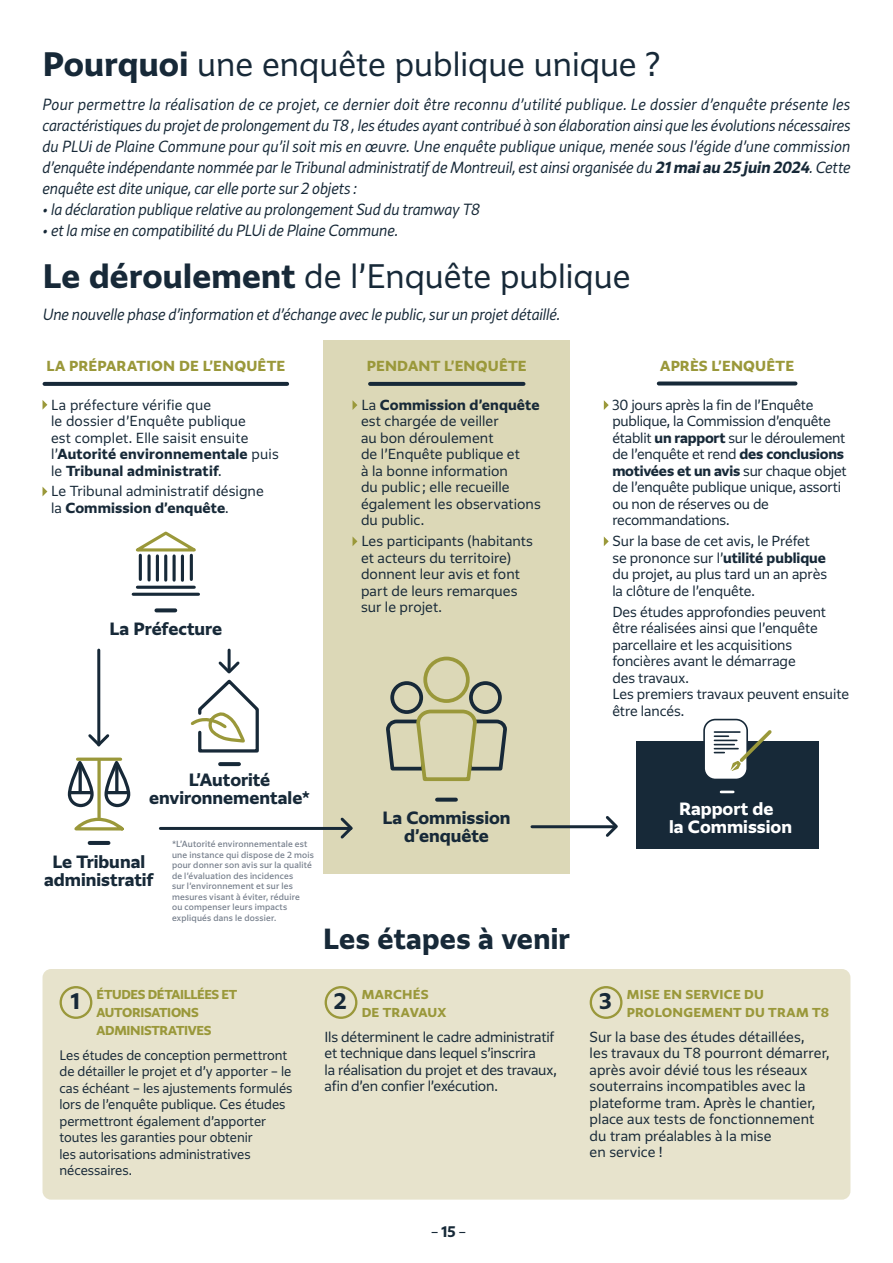
<style>
.page{position:relative;width:893px;height:1263px;background:#fff}
.page>*{position:absolute;margin:0;border:0;box-sizing:border-box;transform-origin:0 0}
.t1{font:300 31.5px "Grand Paris";color:#172938}
.t2{font:700 27px "Grand Paris";letter-spacing:.01em;color:#172938}
.t3{font:700 21px "Grand Paris";color:#172938}
.t4{font:700 16.5px/18px "Grand Paris";color:#172938;text-align:center}
.t5{font:700 16.5px/18px "Grand Paris";color:#fff;text-align:center}
.t6{font:italic 300 15px/21px "Grand Paris";letter-spacing:-.005em;color:#172938;text-align:justify;scale:.96 1}
.t7{font:300 14.25px "Grand Paris";color:#172938;scale:.96 1}
.t8{font:300 13.5px/16.5px "Grand Paris";color:#172938}
.t9{font:700 13.5px "Grand Paris";letter-spacing:.015em;color:#9a983a}
.t10{font:300 12.75px/16.5px "Grand Paris";letter-spacing:-.005em;color:#172938}
.t11{font:700 12px/18px "Grand Paris";letter-spacing:-.02em;color:#9a983a}
.t12{font:700 12px/18px "Grand Paris";letter-spacing:.02em;color:#9a983a}
.t13{font:700 12px/18px "Grand Paris";letter-spacing:.015em;color:#9a983a}
.t14{font:8.25px/10.5px "Grand Paris";letter-spacing:.025em;color:#747d8a}
.s1{font-weight:700}
</style>
<div class="page">
<div style="left:43px;top:969px;width:807px;height:230px;background:#e7e3cc;border-radius:9px"></div>
<div style="left:60px;top:986px;width:32px;height:33px;border:2px solid #9a983a;border-radius:50%"></div>
<div style="left:325px;top:986px;width:32px;height:33px;border:2px solid #9a983a;border-radius:50%"></div>
<div style="left:590px;top:986px;width:32px;height:33px;border:2px solid #9a983a;border-radius:50%"></div>
<div style="left:324px;top:340px;width:246px;height:534px;background:#dcd8b7"></div>
<div style="left:469px;top:681px;width:33px;height:33px;border:4px solid #172938;border-radius:50%"></div>
<div style="left:390px;top:681px;width:33px;height:33px;border:4px solid #172938;border-radius:50%"></div>
<svg style="left:386px;top:708px;width:121px;height:73px"></svg>
<div style="left:423px;top:657px;width:47px;height:46px;border:4px solid #9a983a;border-radius:50%"></div>
<svg style="left:437px;top:798px;width:19px;height:4px"></svg>
<svg style="left:97px;top:761px;width:4px;height:55px"></svg>
<svg style="left:74px;top:816px;width:50px;height:15px"></svg>
<div style="left:68px;top:761px;width:26px;height:46px;border:3px solid #172938;border-radius:11px"></div>
<div style="left:104px;top:761px;width:26px;height:46px;border:3px solid #172938;border-radius:11px"></div>
<svg style="left:78px;top:757px;width:43px;height:4px"></svg>
<hr style="left:71px;top:791px;width:20px;height:3px;background:#172938">
<hr style="left:107px;top:791px;width:21px;height:3px;background:#172938">
<hr style="left:79px;top:765px;width:3px;height:27px;background:#172938">
<hr style="left:115px;top:765px;width:3px;height:27px;background:#172938">
<hr style="left:90px;top:841px;width:18px;height:4px;background:#172938">
<svg style="left:156px;top:608px;width:19px;height:4px"></svg>
<hr style="left:137px;top:586px;width:57px;height:3px;background:#172938">
<hr style="left:133px;top:593px;width:65px;height:3px;background:#172938">
<hr style="left:139px;top:555px;width:3px;height:24px;background:#172938">
<hr style="left:190px;top:555px;width:3px;height:24px;background:#172938">
<hr style="left:164px;top:556px;width:3px;height:24px;background:#172938">
<hr style="left:156px;top:556px;width:3px;height:24px;background:#172938">
<hr style="left:181px;top:556px;width:3px;height:24px;background:#172938">
<svg style="left:147px;top:556px;width:4px;height:24px"></svg>
<hr style="left:173px;top:556px;width:3px;height:24px;background:#172938">
<svg style="left:135px;top:531px;width:61px;height:23px"></svg>
<svg style="left:45px;top:382px;width:242px;height:4px"></svg>
<svg style="left:43px;top:400px;width:4px;height:9px"></svg>
<svg style="left:43px;top:487px;width:4px;height:9px"></svg>
<div style="left:636px;top:741px;width:182px;height:107px;background:#172938"></div>
<div style="left:704px;top:719px;width:43px;height:60px;background:#fff;border-radius:11px"></div>
<div style="left:703px;top:719px;width:45px;height:61px;border:2px solid #172938;border-radius:11px"></div>
<svg style="left:714px;top:727px;width:58px;height:46px"></svg>
<svg style="left:721px;top:791px;width:12px;height:2px"></svg>
<svg style="left:220px;top:762px;width:19px;height:4px"></svg>
<hr style="left:228px;top:650px;width:3px;height:20px;background:#172938">
<svg style="left:190px;top:659px;width:69px;height:94px"></svg>
<hr style="left:97px;top:650px;width:3px;height:95px;background:#172938">
<svg style="left:88px;top:731px;width:22px;height:16px"></svg>
<svg style="left:353px;top:401px;width:4px;height:9px"></svg>
<svg style="left:353px;top:537px;width:4px;height:9px"></svg>
<svg style="left:370px;top:382px;width:153px;height:4px"></svg>
<svg style="left:604px;top:400px;width:5px;height:10px"></svg>
<svg style="left:604px;top:536px;width:5px;height:10px"></svg>
<svg style="left:659px;top:381px;width:136px;height:4px"></svg>
<hr style="left:160px;top:827px;width:191px;height:3px;background:#172938">
<svg style="left:338px;top:817px;width:15px;height:22px"></svg>
<hr style="left:532px;top:825px;width:84px;height:3px;background:#172938">
<svg style="left:603px;top:816px;width:15px;height:21px"></svg>
<h1 class="t1" style="left:43px;top:43px;width:619px"><span class="s1">Pourquoi</span> une enquête publique unique ?</h1>
<p class="t6" style="left:43px;top:94px;width:843px">Pour permettre la réalisation de ce projet, ce dernier doit être reconnu d’utilité publique. Le dossier d’enquête présente les caractéristiques du projet de prolongement du T8 , les études ayant contribué à son élaboration ainsi que les évolutions nécessaires du PLUi de Plaine Commune pour qu’il soit mis en œuvre. Une enquête publique unique, menée sous l’égide d’une commission d’enquête indépendante nommée par le Tribunal administratif de Montreuil, est ainsi organisée du <span class="s1">21maiau 25 juin 2024</span>. Cette enquête est dite unique, car elle porte sur 2 objets :</p>
<p class="t6" style="left:43px;top:199px;width:457px">• la déclaration publique relative au prolongement Sud du tramway T8</p>
<p class="t6" style="left:43px;top:220px;width:372px">• et la mise en compatibilité du PLUi de Plaine Commune.</p>
<h1 class="t1" style="left:43px;top:256px;width:589px"><span class="s1">Le déroulement</span> de l’Enquête publique</h1>
<p class="t6" style="left:43px;top:304px;width:541px">Une nouvelle phase d’information et d’échange avec le public, sur un projet détaillé.</p>
<p class="t9" style="left:46px;top:356px;width:240px">LA PRÉPARATION DE L’ENQUÊTE</p>
<p class="t8" style="left:51px;top:396px;width:229px">La préfecture vérifie que<br>le dossier d’Enquête publique<br>est complet. Elle saisit ensuite l’<span class="s1">Autorité environnementale</span> puis le <span class="s1">Tribunal administratif</span>.</p>
<p class="t8" style="left:51px;top:483px;width:214px">Le Tribunal administratif désigne la <span class="s1">Commission d’enquête</span>.</p>
<p class="t4" style="left:109px;top:619px;width:114px">La Préfecture</p>
<p class="t9" style="left:367px;top:356px;width:161px">PENDANT L’ENQUÊTE</p>
<p class="t8" style="left:361px;top:396px;width:181px">La <span class="s1">Commission d’enquête </span>est chargée de veiller<br>au bon déroulement<br>de l’Enquête publique et<br>à la bonne information<br>du public; elle recueille également les observations du public.</p>
<p class="t8" style="left:361px;top:533px;width:174px">Les participants (habitants et acteurs du territoire) donnent leur avis et font part de leurs remarques sur le projet.</p>
<p class="t9" style="left:660px;top:356px;width:135px">APRÈS L’ENQUÊTE</p>
<p class="t8" style="left:612px;top:396px;width:236px">30 jours après la fin de l’Enquête publique, la Commission d’enquête établit <span class="s1">un rapport</span> sur le déroulement de l’enquête et rend <span class="s1">des conclusions motivées et un avis</span> sur chaque objet de l’enquête publique unique, assorti ou non de réserves ou de recommandations.</p>
<p class="t8" style="left:612px;top:533px;width:216px">Sur la base de cet avis, le Préfet se prononce sur l’<span class="s1">utilité publique </span>du projet, au plus tard un an après la clôture de l’enquête.</p>
<p class="t8" style="left:612px;top:603px;width:238px">Des études approfondies peuvent être réalisées ainsi que l’enquête parcellaire et les acquisitions foncières avant le démarrage<br>des travaux.<br>Les premiers travaux peuvent ensuite être lancés.</p>
<p class="t4" style="left:149px;top:771px;width:162px">L’Autorité environnementale*</p>
<p class="t4" style="left:44px;top:852px;width:111px">Le Tribunal administratif</p>
<p class="t14" style="left:172px;top:838px;width:143px">*L’Autorité environnementale est une instance qui dispose de 2 mois pour donner son avis sur la qualité de l’évaluation des incidences<br>sur l’environnement et sur les mesures visant à éviter, réduire<br>ou compenser leurs impacts expliqués dans le dossier.</p>
<p class="t4" style="left:382px;top:808px;width:130px">La Commission d’enquête</p>
<h2 class="t2" style="left:323px;top:921px;width:248px">Les étapes à venir</h2>
<h3 class="t3" style="left:71px;top:987px;width:11px">1</h3>
<p class="t11" style="left:97px;top:985px;width:142px">ÉTUDES DÉTAILLÉES ET<br>AUTORISATIONS<br>ADMINISTRATIVES</p>
<p class="t10" style="left:60px;top:1046px;width:234px">Les études de conception permettront de détailler le projet et d’y apporter – le cas échéant – les ajustements formulés lors de l’enquête publique. Ces études permettront également d’apporter toutes les garanties pour obtenir<br>les autorisations administratives nécessaires.</p>
<h3 class="t3" style="left:334px;top:987px;width:14px">2</h3>
<p class="t13" style="left:362px;top:985px;width:86px">MARCHÉS<br>DE TRAVAUX</p>
<p class="t8" style="left:325px;top:1028px;width:234px">Ils déterminent le cadre administratif et technique dans lequel s’inscrira<br>la réalisation du projet et des travaux, afin d’en confier l’exécution.</p>
<p class="t7" style="left:431px;top:1222px;width:38px">– <span class="s1">15</span> –</p>
<p class="t5" style="left:669px;top:799px;width:124px">Rapport de<br>la Commission</p>
<h3 class="t3" style="left:599px;top:987px;width:14px">3</h3>
<p class="t12" style="left:627px;top:985px;width:204px">MISE EN SERVICE DU<br>PROLONGEMENT DU TRAM T8</p>
<p class="t8" style="left:590px;top:1028px;width:241px">Sur la base des études détaillées,<br>les travaux du T8 pourront démarrer, après avoir dévié tous les réseaux souterrains incompatibles avec la plateforme tram. Après le chantier, place aux tests de fonctionnement du tram préalables à la mise<br>en service !</p>
</div>
